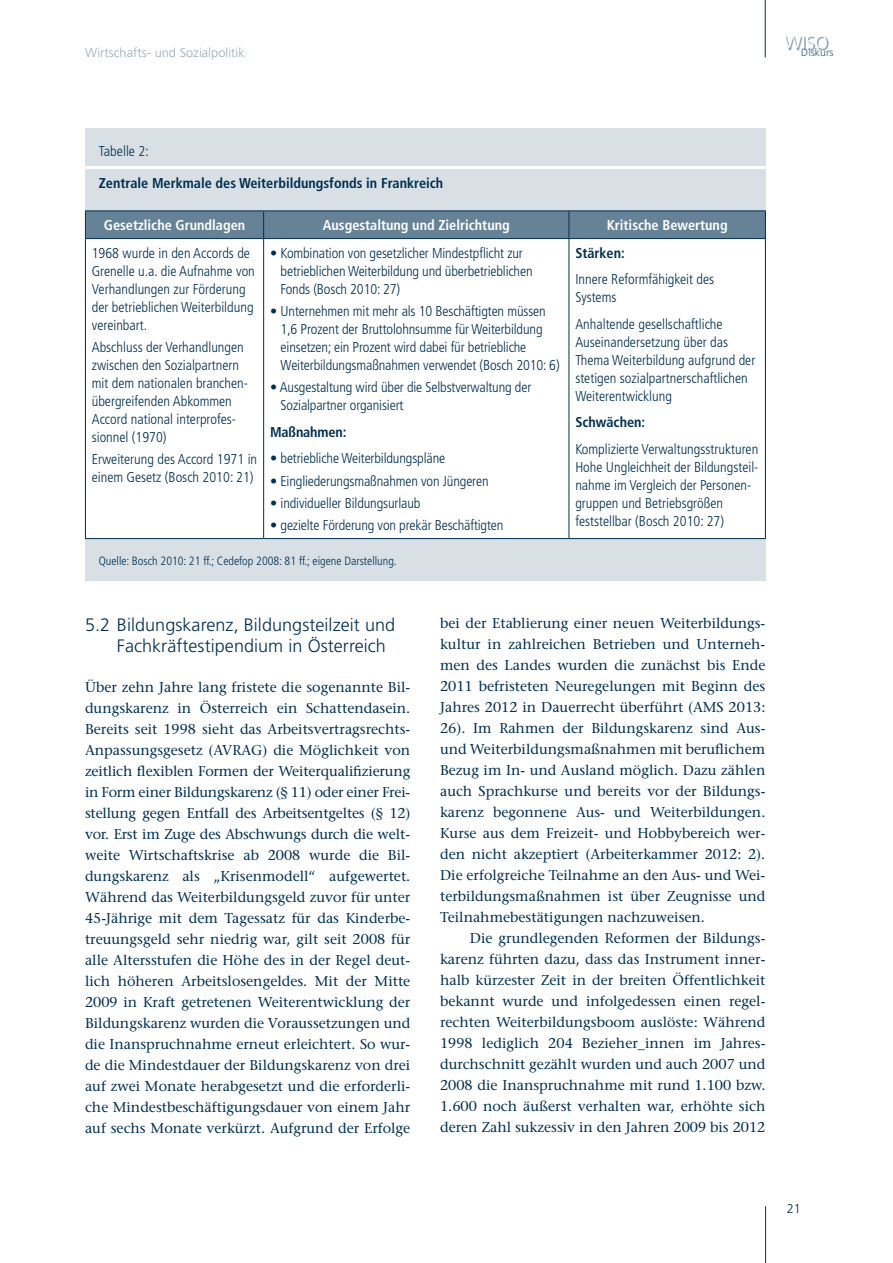
<style>
.page{position:relative;width:893px;height:1263px;background:#fff}
.page>*{position:absolute;margin:0;border:0;box-sizing:border-box;transform-origin:0 0}
.t1{font:300 18px/21.6px "Frutiger";letter-spacing:.005em;color:#002f51}
.t2{font:300 18px "Frutiger";color:#fff}
.t3{font:14.25px/21px "Stone Serif";color:#002f51;text-align:justify}
.t4{font:300 condensed 14.25px/18px "Frutiger";color:#002f51}
.t5{font:700 condensed 14.25px "Frutiger";color:#002f51}
.t6{font:700 condensed 14.25px "Frutiger";color:#fff}
.t7{font:300 12.75px "Frutiger";letter-spacing:.005em;color:#99acba}
.t8{font:300 12.75px "Frutiger";color:#002f51}
.t9{font:300 condensed 12px "Frutiger";color:#002f51}
.t10{font:300 10.5px "Frutiger";letter-spacing:.005em;color:#335974}
</style>
<div class="page">
<hr style="left:765px;top:1206px;width:1px;height:57px;background:#002f51">
<div style="left:785px;top:36px;width:44px;height:14px;background:#4d6d86;opacity:.75"></div>
<hr style="left:765px;top:0;width:1px;height:57px;background:#002f51">
<div style="left:85px;top:128px;width:680px;height:452px;background:#d9e0e5"></div>
<hr style="left:85px;top:166px;width:680px;height:3px;background:#fff">
<div style="left:86px;top:239px;width:679px;height:299px;background:#fff"></div>
<hr style="left:85px;top:210px;width:179px;height:1px;background:#002f51">
<hr style="left:264px;top:210px;width:305px;height:1px;background:#002f51">
<hr style="left:569px;top:210px;width:197px;height:1px;background:#002f51">
<div style="left:85px;top:211px;width:681px;height:27px;background:#668297"></div>
<hr style="left:85px;top:238px;width:179px;height:1px;background:#002f51">
<hr style="left:85px;top:239px;width:1px;height:299px;background:#002f51">
<hr style="left:264px;top:238px;width:305px;height:1px;background:#002f51">
<hr style="left:263px;top:239px;width:1px;height:299px;background:#002f51">
<hr style="left:569px;top:238px;width:197px;height:1px;background:#002f51">
<hr style="left:569px;top:239px;width:1px;height:299px;background:#002f51">
<hr style="left:765px;top:239px;width:1px;height:299px;background:#002f51">
<hr style="left:85px;top:538px;width:179px;height:1px;background:#002f51">
<hr style="left:264px;top:538px;width:305px;height:1px;background:#002f51">
<hr style="left:569px;top:538px;width:197px;height:1px;background:#002f51">
<p class="t2" style="left:784px;top:32px;width:45px">WISO</p>
<p class="t7" style="left:85px;top:45px;width:161px">Wirtschafts- und Sozialpolitik</p>
<p class="t10" style="left:801px;top:47px;width:34px">Diskurs</p>
<p class="t4" style="left:99px;top:143px;width:52px">Tabelle 2:</p>
<p class="t5" style="left:99px;top:175px;width:346px">Zentrale Merkmale des Weiterbildungsfonds in Frankreich</p>
<p class="t6" style="left:104px;top:217px;width:143px">Gesetzliche Grundlagen</p>
<p class="t6" style="left:323px;top:217px;width:188px">Ausgestaltung und Zielrichtung</p>
<p class="t6" style="left:607px;top:217px;width:122px">Kritische Bewertung</p>
<p class="t4" style="left:92px;top:244px;width:165px">1968 wurde in den Accords de<br>Grenelle u.a. die Aufnahme von<br>Verhandlungen zur Förderung der betrieblichen Weiterbildung vereinbart.</p>
<p class="t4" style="left:92px;top:338px;width:158px">Abschluss der Verhandlungen zwischen den Sozialpartnern mit dem nationalen branchen&shy;übergreifenden Abkommen<br>Accord national interprofes&shy;sionnel (1970)</p>
<p class="t4" style="left:92px;top:451px;width:167px">Erweiterung des Accord 1971 in einem Gesetz (Bosch 2010: 21)</p>
<p class="t4" style="left:281px;top:244px;width:253px;text-indent:-11px">• Kombination von gesetzlicher Mindestpflicht zur betrieblichen Weiterbildung und überbetrieblichen<br>Fonds (Bosch 2010: 27)</p>
<p class="t4" style="left:281px;top:302px;width:281px;text-indent:-11px">• Unternehmen mit mehr als 10 Beschäftigten müssen 1,6 Prozent der Bruttolohnsumme für Weiterbildung einsetzen; ein Prozent wird dabei für betriebliche Weiterbildungsmaßnahmen verwendet (Bosch 2010: 6)</p>
<p class="t4" style="left:281px;top:379px;width:252px;text-indent:-11px">• Ausgestaltung wird über die Selbstverwaltung der<br>Sozialpartner organisiert</p>
<p class="t5" style="left:270px;top:423px;width:78px">Maßnahmen:</p>
<p class="t4" style="left:270px;top:450px;width:177px">• betriebliche Weiterbildungspläne</p>
<p class="t4" style="left:270px;top:472px;width:220px">• Eingliederungsmaßnahmen von Jüngeren</p>
<p class="t4" style="left:270px;top:494px;width:152px">• individueller Bildungsurlaub</p>
<p class="t4" style="left:270px;top:516px;width:235px">• gezielte Förderung von prekär Beschäftigten</p>
<p class="t5" style="left:575px;top:244px;width:51px">Stärken:</p>
<p class="t4" style="left:575px;top:271px;width:140px">Innere Reformfähigkeit des<br>Systems</p>
<p class="t4" style="left:575px;top:315px;width:181px">Anhaltende gesellschaftliche<br>Auseinandersetzung über das<br>Thema Weiterbildung aufgrund der stetigen sozialpartnerschaftlichen<br>Weiterentwicklung</p>
<p class="t5" style="left:575px;top:414px;width:71px">Schwächen:</p>
<p class="t4" style="left:575px;top:440px;width:185px">Komplizierte Verwaltungsstrukturen Hohe Ungleichheit der Bildungsteil&shy;nahme im Vergleich der Personen&shy;gruppen und Betriebsgrößen feststellbar (Bosch 2010: 27)</p>
<p class="t9" style="left:99px;top:554px;width:300px">Quelle: Bosch 2010: 21 ff.; Cedefop 2008: 81 ff.; eigene Darstellung.</p>
<p class="t1" style="left:117px;top:614px;width:280px;text-indent:-32px">5.2 Bildungskarenz, Bildungsteilzeit und<br>Fachkräftestipendium in Österreich</p>
<p class="t3" style="left:85px;top:676px;width:327px">Über zehn Jahre lang fristete die sogenannte Bil&shy;dungskarenz in Österreich ein Schattendasein.<br>Bereits seit 1998 sieht das Arbeitsvertragsrechts-Anpassungsgesetz (AVRAG) die Möglichkeit von zeitlich flexiblen Formen der Weiterqualifizierung in Form einer Bildungskarenz (§ 11) oder einer Frei&shy;stellung gegen Entfall des Arbeitsentgeltes (§ 12) vor. Erst im Zuge des Abschwungs durch die welt&shy;weite Wirtschaftskrise ab 2008 wurde die Bil&shy;dungskarenz als „Krisenmodell“ aufgewertet.<br>Während das Weiterbildungsgeld zuvor für unter 45-Jährige mit dem Tagessatz für das Kinderbe&shy;treuungsgeld sehr niedrig war, gilt seit 2008 für alle Altersstufen die Höhe des in der Regel deut&shy;lich höheren Arbeitslosengeldes. Mit der Mitte 2009 in Kraft getretenen Weiterentwicklung der Bildungskarenz wurden die Voraussetzungen und die Inanspruchnahme erneut erleichtert. So wur&shy;de die Mindestdauer der Bildungskarenz von drei auf zwei Monate herabgesetzt und die erforderli&shy;che Mindestbeschäftigungsdauer von einem Jahr auf sechs Monate verkürzt. Aufgrund der Erfolge</p>
<p class="t3" style="left:440px;top:612px;width:327px">bei der Etablierung einer neuen Weiterbildungs&shy;kultur in zahlreichen Betrieben und Unterneh&shy;men des Landes wurden die zunächst bis Ende 2011 befristeten Neuregelungen mit Beginn des Jahres 2012 in Dauerrecht überführt (AMS 2013:<br>26). Im Rahmen der Bildungskarenz sind Aus&shy;und Weiterbildungsmaßnahmen mit beruflichem Bezug im In- und Ausland möglich. Dazu zählen auch Sprachkurse und bereits vor der Bildungs&shy;karenz begonnene Aus- und Weiterbildungen.<br>Kurse aus dem Freizeit- und Hobbybereich wer&shy;den nicht akzeptiert (Arbeiterkammer 2012: 2).<br>Die erfolgreiche Teilnahme an den Aus- und Wei&shy;terbildungsmaßnahmen ist über Zeugnisse und Teilnahmebestätigungen nachzuweisen.</p>
<p class="t3" style="left:440px;top:927px;width:327px;text-indent:30px">Die grundlegenden Reformen der Bildungs&shy;karenz führten dazu, dass das Instrument inner&shy;halb kürzester Zeit in der breiten Öffentlichkeit bekannt wurde und infolgedessen einen regel&shy;rechten Weiterbildungsboom auslöste: Während 1998 lediglich 204 Bezieher_innen im Jahres&shy;durchschnitt gezählt wurden und auch 2007 und 2008 die Inanspruchnahme mit rund 1.100 bzw.<br>1.600 noch äußerst verhalten war, erhöhte sich deren Zahl sukzessiv in den Jahren 2009 bis 2012</p>
<p class="t8" style="left:787px;top:1202px;width:16px">21</p>
</div>
